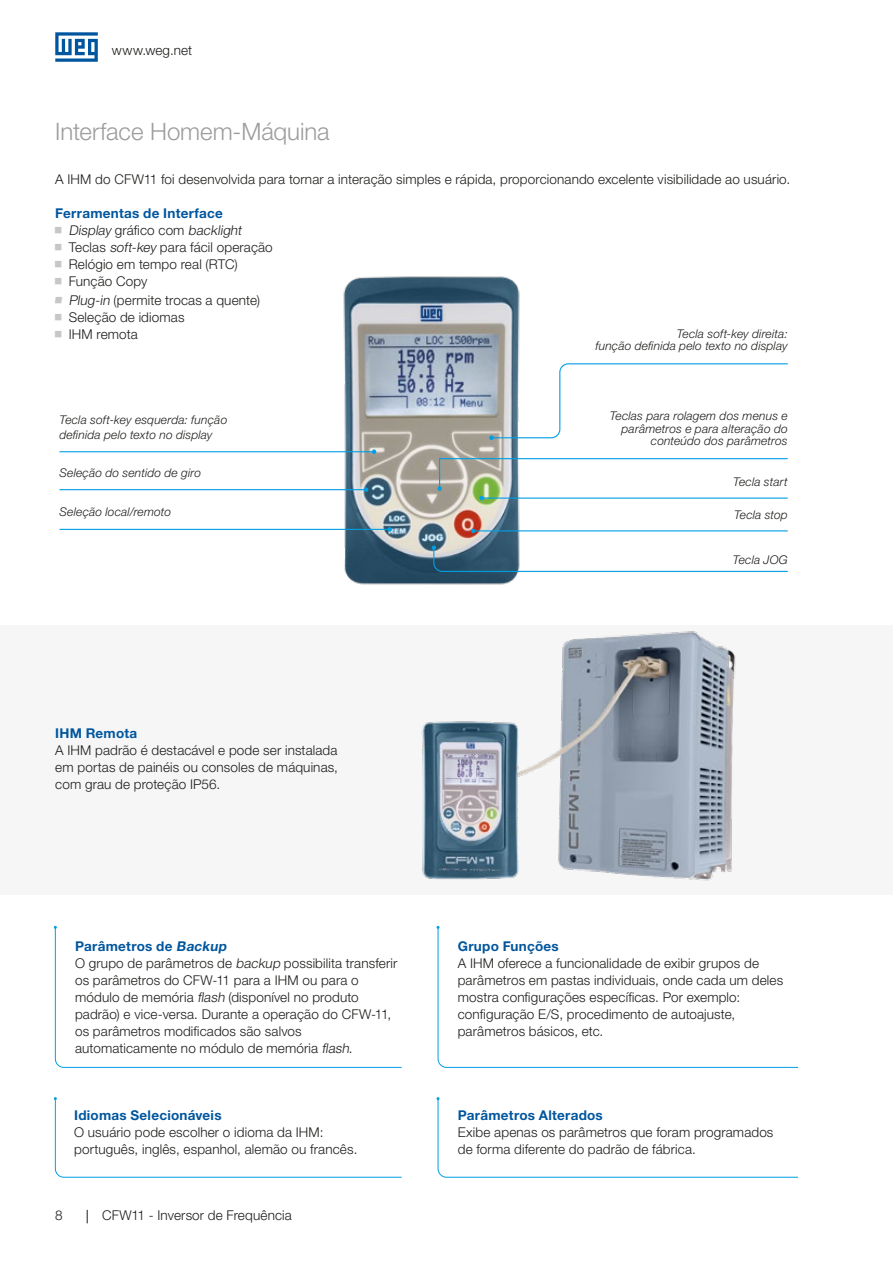
<style>
.page{position:relative;width:893px;height:1263px;background:#fff}
.page>*{position:absolute;margin:0;border:0;box-sizing:border-box;transform-origin:0 0}
.t1{font:300 24px "Helvetica Neue LT Pro";letter-spacing:-.005em;color:#9d9d9d}
.t2{font:300 13.5px/17px "Helvetica Neue LT Pro";letter-spacing:.01em;color:#1d1d1b}
.t3{font:700 13.5px "Helvetica Neue LT Pro";letter-spacing:.02em;color:#00569e}
.t4{font:italic 300 12px/12.8px "Helvetica Neue LT Pro";letter-spacing:.015em;color:#1d1d1b;text-align:right}
.s1{font-weight:700;color:#00569e}
.s2{font-style:italic}
.s3{font-weight:700;font-style:italic;color:#00569e}
</style>
<div class="page">
<svg style="left:55px;top:32px;width:43px;height:30px"></svg>
<svg style="left:87px;top:1210px;width:1px;height:13px"></svg>
<div style="left:0;top:626px;width:893px;height:269px;background:#f6f6f6"></div>
<img style="left:335px;top:276px;width:193px;height:309px">
<hr style="left:60px;top:451px;width:314px;height:1px;background:#009fe3">
<svg style="left:372px;top:449px;width:4px;height:5px"></svg>
<hr style="left:60px;top:489px;width:306px;height:1px;background:#009fe3">
<svg style="left:364px;top:487px;width:4px;height:5px"></svg>
<hr style="left:60px;top:529px;width:330px;height:1px;background:#009fe3">
<svg style="left:387px;top:527px;width:5px;height:5px"></svg>
<svg style="left:489px;top:363px;width:299px;height:77px"></svg>
<hr style="left:473px;top:530px;width:315px;height:1px;background:#009fe3">
<svg style="left:471px;top:529px;width:4px;height:4px"></svg>
<svg style="left:432px;top:545px;width:356px;height:27px"></svg>
<svg style="left:437px;top:457px;width:351px;height:43px"></svg>
<img style="left:518px;top:631px;width:218px;height:250px">
<img style="left:421px;top:721px;width:97px;height:159px">
<svg style="left:55px;top:929px;width:347px;height:139px"></svg>
<svg style="left:54px;top:1097px;width:348px;height:81px"></svg>
<svg style="left:437px;top:929px;width:361px;height:139px"></svg>
<svg style="left:437px;top:1097px;width:361px;height:81px"></svg>
<p class="t2" style="left:112px;top:42px;width:82px">www.weg.net</p>
<h1 class="t1" style="left:55px;top:117px;width:276px">Interface Homem-Máquina</h1>
<p class="t2" style="left:55px;top:170px;width:736px">A IHM do CFW11 foi desenvolvida para tornar a interação simples e rápida, proporcionando excelente visibilidade ao usuário.</p>
<p class="t2" style="left:69px;top:204px;width:206px;text-indent:-13px"><span class="s1">Ferramentas de Interface<br></span><span class="s2">Display</span> g ráfi c o c o m <span class="s2">backlight<br></span>Teclas <span class="s2">soft-key</span> para fácil operação<br>Relógio em tempo real (RTC)<br>Função Copy</p>
<p class="t2" style="left:69px;top:291px;width:193px"><span class="s2">Plug-in</span> (permite trocas a quente)<br>Seleção de idiomas<br>IHM remota</p>
<p class="t4" style="left:595px;top:327px;width:194px">Tecla soft-key direita:<br>função definida pelo texto no display</p>
<p class="t4" style="left:60px;top:412px;width:169px;line-height:14.4px;text-align:left">Tecla soft-key esquerda: função definida pelo texto no display</p>
<p class="t4" style="left:60px;top:466px;width:143px">Seleção do sentido de giro</p>
<p class="t4" style="left:60px;top:505px;width:113px">Seleção local/remoto</p>
<p class="t3" style="left:55px;top:724px;width:83px">IHM Remota</p>
<p class="t2" style="left:55px;top:741px;width:284px;text-align:justify">A IHM padrão é destacável e pode ser instalada em portas de painéis ou consoles de máquinas, com grau de proteção IP56.</p>
<p class="t4" style="left:610px;top:409px;width:179px">Teclas para rolagem dos menus e parâmetros e para alteração do conteúdo dos parâmetros</p>
<p class="t4" style="left:733px;top:475px;width:56px">Tecla start</p>
<p class="t4" style="left:734px;top:508px;width:55px">Tecla stop</p>
<p class="t4" style="left:733px;top:553px;width:56px">Tecla JOG</p>
<p class="t2" style="left:75px;top:937px;width:324px"><span class="s1">Parâmetros de</span> <span class="s3">Backup<br></span>O grupo de parâmetros de <span class="s2">backup</span> possibilita transferir os parâmetros do CFW-11 para a IHM ou para o módulo de memória <span class="s2">flash</span> (disponível no produto padrão) e vice-versa. Durante a operação do CFW-11, os parâmetros modificados são salvos automaticamente no módulo de memória <span class="s2">flash</span>.</p>
<p class="t3" style="left:458px;top:937px;width:102px">Grupo Funções</p>
<p class="t2" style="left:458px;top:954px;width:327px">A IHM oferece a funcionalidade de exibir grupos de parâmetros em pastas individuais, onde cada um deles mostra configurações específicas. Por exemplo: configuração E/S, procedimento de autoajuste, parâmetros básicos, etc.</p>
<p class="t3" style="left:74px;top:1106px;width:149px">Idiomas Selecionáveis</p>
<p class="t2" style="left:74px;top:1123px;width:285px">O usuário pode escolher o idioma da IHM: português, inglês, espanhol, alemão ou francês.</p>
<p class="t2" style="left:55px;top:1207px;width:9px">8</p>
<p class="t2" style="left:102px;top:1207px;width:191px">CFW11 - Inversor de Frequência</p>
<p class="t3" style="left:458px;top:1106px;width:147px">Parâmetros Alterados</p>
<p class="t2" style="left:458px;top:1123px;width:317px">Exibe apenas os parâmetros que foram programados de forma diferente do padrão de fábrica.</p>
</div>
